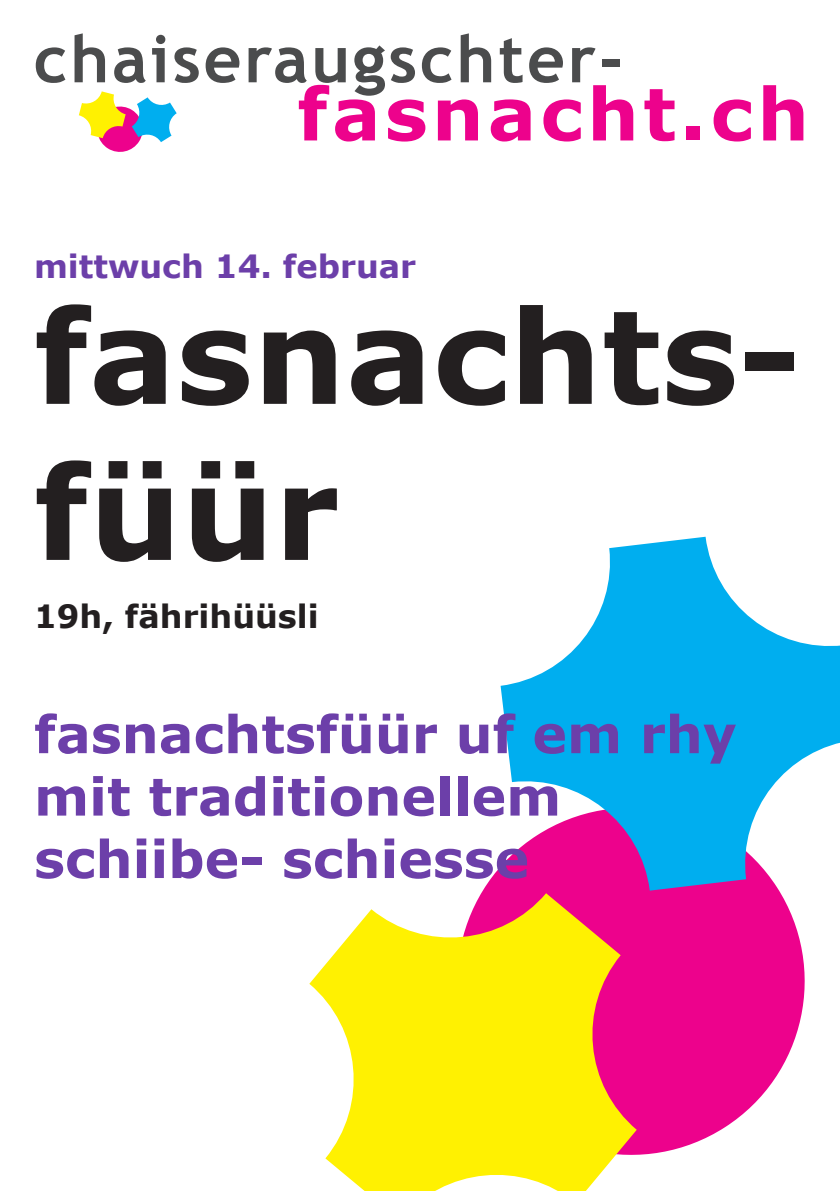
<style>
.page{position:relative;width:840px;height:1191px;background:#fff}
.page>*{position:absolute;margin:0;border:0;box-sizing:border-box;transform-origin:0 0}
.t1{font:700 130px/156px "Verdana";color:#231f20}
.t2{font:700 72.8px "Verdana";letter-spacing:.055em;color:#ed028c}
.t3{font:700 65.4px "Trebuchet MS";letter-spacing:.04em;color:#4b4c4d}
.t4{font:700 52px "Verdana";color:#6c3fa9}
.t5{font:700 32px "Verdana";color:#6c3fa9}
.t6{font:700 32px "Verdana";color:#231f20}
</style>
<div class="page">
<svg style="left:481px;top:867px;width:324px;height:288px;fill:#ed028c"></svg>
<svg style="left:500px;top:537px;width:339px;height:353px;fill:#00aeef"></svg>
<svg style="left:309px;top:893px;width:327px;height:298px;fill:#fff101"></svg>
<svg style="left:79px;top:91px;width:98px;height:61px"></svg>
<p class="t3" style="left:34px;top:18px;width:590px">chaiseraugschter-</p>
<p class="t2" style="left:297px;top:62px;width:513px">fasnacht.ch</p>
<p class="t5" style="left:34px;top:243px;width:383px">mittwuch 14. februar</p>
<p class="t1" style="left:34px;top:276px;width:768px">fasnachts&shy;füür</p>
<p class="t6" style="left:34px;top:594px;width:286px">19h, fährihüüsli</p>
<p class="t4" style="left:34px;top:697px;width:703px">fasnachtsfüür uf em rhy</p>
<p class="t4" style="left:34px;top:760px;width:528px">mit traditionellem</p>
<p class="t4" style="left:34px;top:822px;width:496px">schiibe- schiesse</p>
</div>
